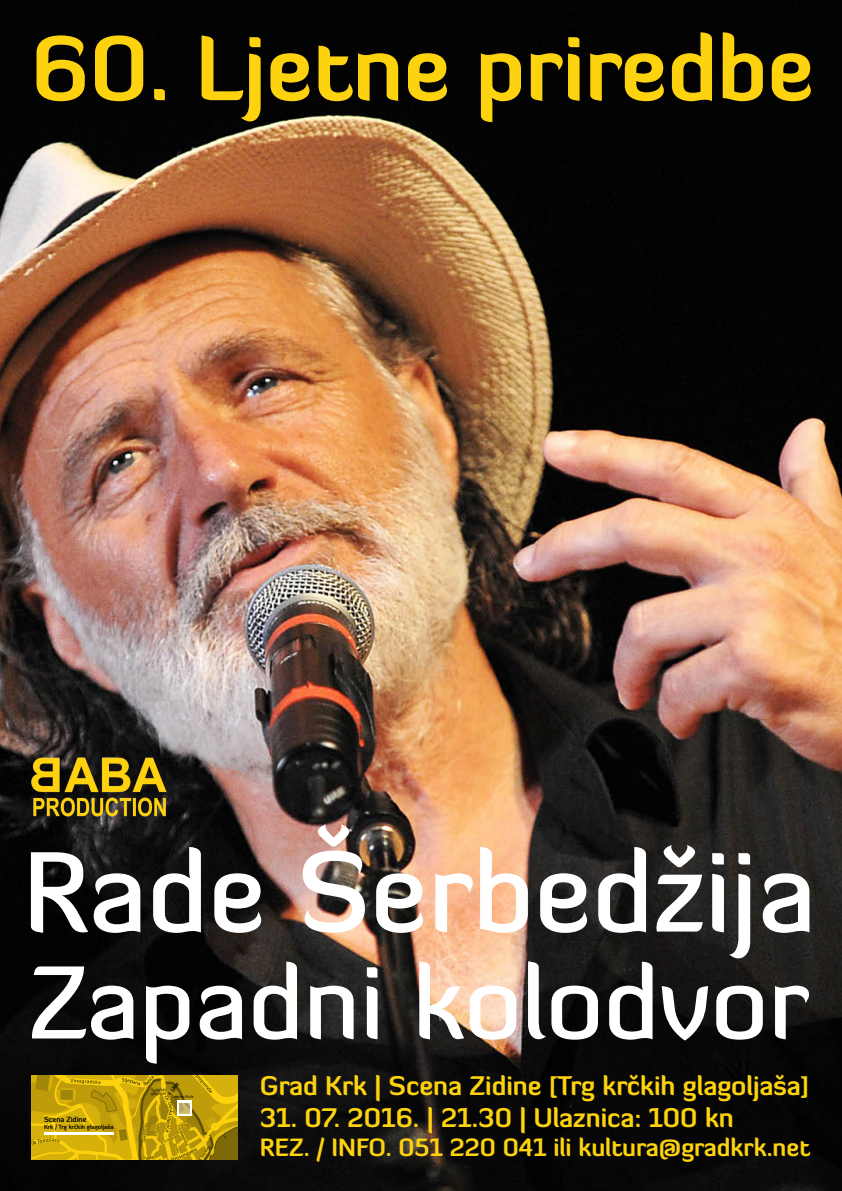
<style>
.page{position:relative;width:842px;height:1191px;background:#fff}
.page>*{position:absolute;margin:0;border:0;box-sizing:border-box;transform-origin:0 0}
.t1{font:500 112.1px "Diavlo";color:#fff}
.t2{font:500 101.8px "Diavlo";color:#fff}
.t3{font:700 89px "Diavlo";color:#fdd20e}
.t4{font:700 26.2px "Diavlo";color:#fdd20e}
.t5{font:700 24.4px "Diavlo";color:#fdd20e}
.t6{font:700 7.3px "Diavlo";color:#000}
.t7{font:700 5.9px "Diavlo";color:#000}
.t8{font:700 5.3px "Diavlo";color:#000}
.s1{font-size:7.7px}
</style>
<div class="page">
<img style="left:0;top:0;width:842px;height:1191px">
<img style="left:31px;top:1075px;width:207px;height:84px">
<svg style="left:177px;top:1100px;width:15px;height:15px"></svg>
<svg style="left:178px;top:1102px;width:12px;height:12px"></svg>
<img style="left:44px;top:1132px;width:70px;height:2px">
<img style="left:25px;top:751px;width:148px;height:72px">
<h3 class="t3" style="left:31px;top:12px;width:785px">60. Ljetne priredbe</h3>
<h1 class="t1" style="left:23px;top:821px;width:795px">Rade Šerbedžija</h1>
<h2 class="t2" style="left:29px;top:938px;width:781px">Zapadni kolodvor</h2>
<p class="t4" style="left:260px;top:1069px;width:551px">Grad Krk | Scena Zidine [Trg krčkih glagoljaša]</p>
<p class="t4" style="left:260px;top:1100px;width:475px">31. 07. 2016. | 21.30 | Ulaznica: 100 kn</p>
<p class="t5" style="left:260px;top:1131px;width:552px">REZ. / INFO. 051 220 041 ili kultura@gradkrk.net</p>
<p class="t8" style="left:166px;top:1093px;width:17px;rotate:-55deg"><span class="s1">&lt;</span> Ulaz</p>
<p class="t6" style="left:44px;top:1115px;width:44px">Scena Zidine</p>
<p class="t7" style="left:44px;top:1123px;width:71px">Krk / Trg krčkih glagoljaša</p>
</div>
